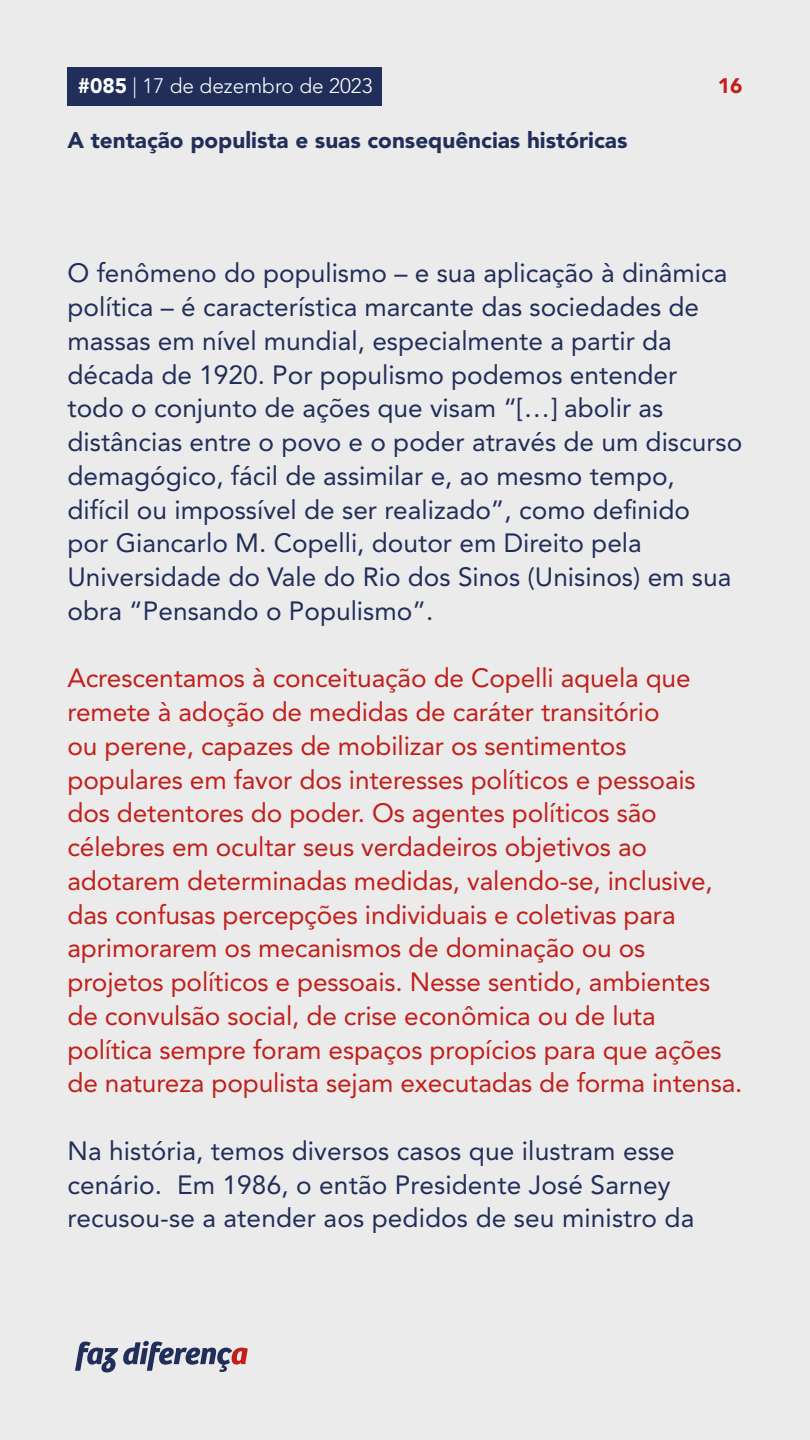
<style>
.page{position:relative;width:810px;height:1440px;background:#ebebeb}
.page>*{position:absolute;margin:0;border:0;box-sizing:border-box;transform-origin:0 0}
.TEXTO{font:26.25px/33.8px "Avenir LT Std";color:#212e59}
.TEXTO-2{font:26.25px/33.8px "Avenir LT Std";letter-spacing:-.005em;color:#c21f1a}
.TITULO-TOPO{font:900 22.5px "Avenir LT Std";color:#212e59}
.t1{font:300 20.92px "Avenir LT Std";color:#fff}
.t2{font:900 20.92px "Avenir LT Std";color:#c21f1a}
.s1{font-weight:900}
</style>
<div class="page">
<div style="left:68px;top:68px;width:314px;height:38px;background:#212e59"></div>
<svg style="left:75px;top:1341px;width:173px;height:31px"></svg>
<p class="t1" style="left:78px;top:74px;width:297px"><span class="s1">#085</span> | 17 de dezembro de 2023</p>
<p class="t2" style="left:718px;top:74px;width:26px">16</p>
<p class="TITULO-TOPO" style="left:68px;top:126px;width:561px">A tentação populista e suas consequências históricas</p>
<p class="TEXTO" style="left:68px;top:257px;width:676px">O fenômeno do populismo – e sua aplicação à dinâmica política – é característica marcante das sociedades de massas em nível mundial, especialmente a partir da década de 1920. Por populismo podemos entender<br>todo o conjunto de ações que visam “[…] abolir as distâncias entre o povo e o poder através de um discurso demagógico, fácil de assimilar e, ao mesmo tempo, difícil ou impossível de ser realizado”, como definido<br>por Giancarlo M. Copelli, doutor em Direito pela Universidade do Vale do Rio dos Sinos (Unisinos) em sua obra “Pensando o Populismo”.</p>
<p class="TEXTO-2" style="left:68px;top:662px;width:676px">Acrescentamos à conceituação de Copelli aquela que remete à adoção de medidas de caráter transitório<br>ou perene, capazes de mobilizar os sentimentos populares em favor dos interesses políticos e pessoais dos detentores do poder. Os agentes políticos são célebres em ocultar seus verdadeiros objetivos ao adotarem determinadas medidas, valendo-se, inclusive, das confusas percepções individuais e coletivas para aprimorarem os mecanismos de dominação ou os projetos políticos e pessoais. Nesse sentido, ambientes de convulsão social, de crise econômica ou de luta política sempre foram espaços propícios para que ações de natureza populista sejam executadas de forma intensa.</p>
<p class="TEXTO" style="left:68px;top:1134px;width:628px">Na história, temos diversos casos que ilustram esse cenário. Em 1986, o então Presidente José Sarney recusou-se a atender aos pedidos de seu ministro da</p>
</div>
